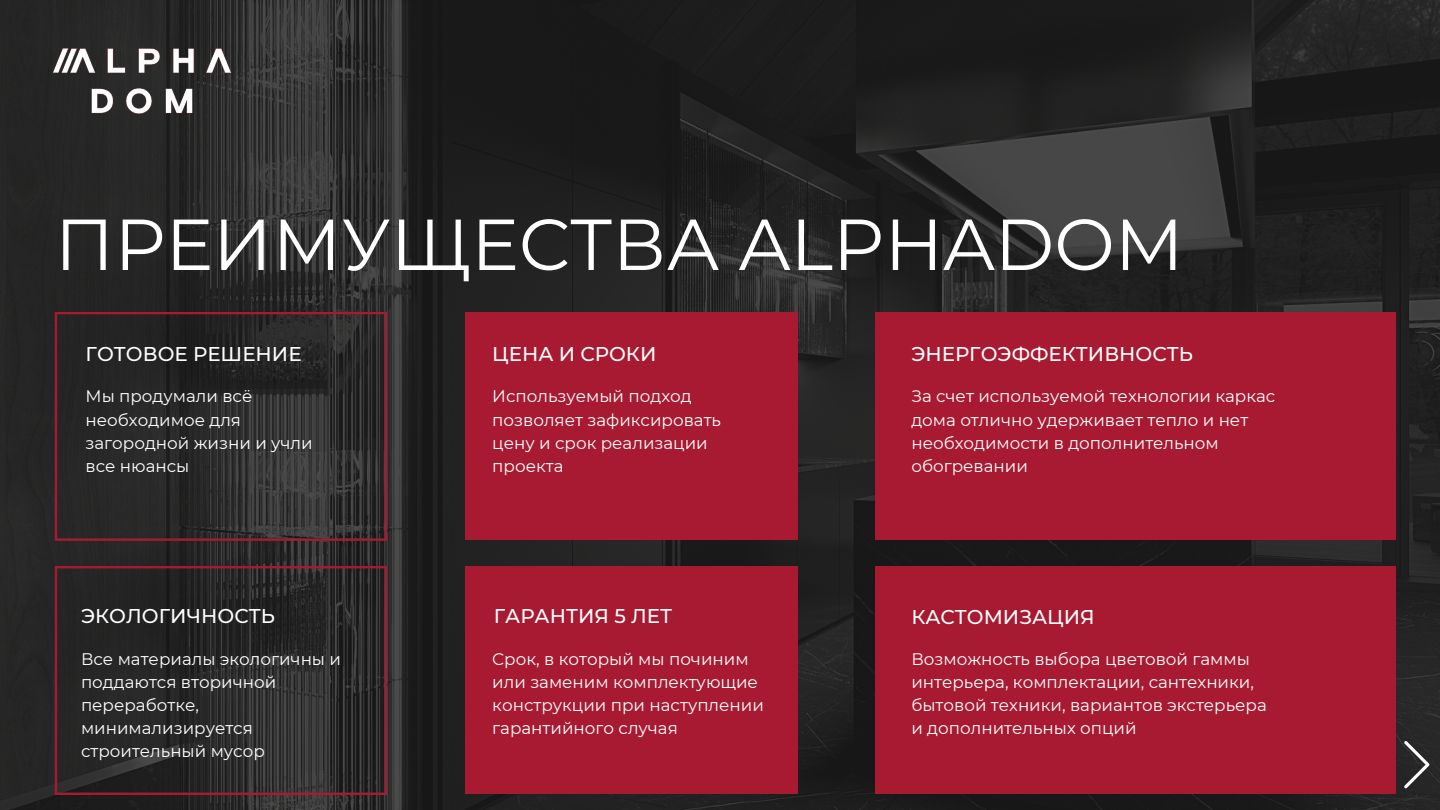
<style>
.page{position:relative;width:1440px;height:810px;background:#fff}
.page>*{position:absolute;margin:0;border:0;box-sizing:border-box;transform-origin:0 0}
.t1{font:72px "Montserrat";color:#fff}
.t2{font:500 19.9px "Montserrat";color:#fff}
.t3{font:16.8px/23px "Montserrat";color:#fff}
</style>
<div class="page">
<img style="left:0;top:0;width:1440px;height:810px">
<div style="left:875px;top:566px;width:521px;height:228px;background:#a71a31"></div>
<div style="left:465px;top:566px;width:332px;height:228px;background:#a71a31"></div>
<svg style="left:55px;top:566px;width:332px;height:229px;background:#2d2829"></svg>
<div style="left:875px;top:312px;width:521px;height:228px;background:#a71a31"></div>
<div style="left:465px;top:312px;width:332px;height:228px;background:#a71a31"></div>
<svg style="left:55px;top:339px;width:332px;height:202px;background:#2f2b2b"></svg>
<svg style="left:1404px;top:741px;width:26px;height:47px"></svg>
<img style="left:0;top:0;width:401px;height:339px">
<h1 class="t1" style="left:55px;top:200px;width:1130px">ПРЕИМУЩЕСТВА ALPHADOM</h1>
<p class="t2" style="left:86px;top:342px;width:218px">ГОТОВОЕ РЕШЕНИЕ</p>
<p class="t2" style="left:492px;top:342px;width:166px">ЦЕНА И СРОКИ</p>
<p class="t2" style="left:911px;top:342px;width:283px">ЭНЕРГОЭФФЕКТИВНОСТЬ</p>
<p class="t3" style="left:911px;top:385px;width:366px">За счет используемой технологии каркас дома отлично удерживает тепло и нет необходимости в дополнительном обогревании</p>
<p class="t3" style="left:492px;top:385px;width:230px">Используемый подход позволяет зафиксировать цену и срок реализации проекта</p>
<p class="t3" style="left:86px;top:385px;width:229px">Мы продумали всё необходимое для загородной жизни и учли все нюансы</p>
<p class="t2" style="left:81px;top:604px;width:195px">ЭКОЛОГИЧНОСТЬ</p>
<p class="t2" style="left:494px;top:604px;width:180px">ГАРАНТИЯ 5 ЛЕТ</p>
<p class="t2" style="left:911px;top:605px;width:185px">КАСТОМИЗАЦИЯ</p>
<p class="t3" style="left:911px;top:647px;width:357px">Возможность выбора цветовой гаммы интерьера, комплектации, сантехники, бытовой техники, вариантов экстерьера и дополнительных опций</p>
<p class="t3" style="left:492px;top:647px;width:273px">Срок, в который мы починим или заменим комплектующие конструкции при наступлении гарантийного случая</p>
<p class="t3" style="left:81px;top:647px;width:262px">Все материалы экологичны и поддаются вторичной переработке, минимализируется строительный мусор</p>
</div>
